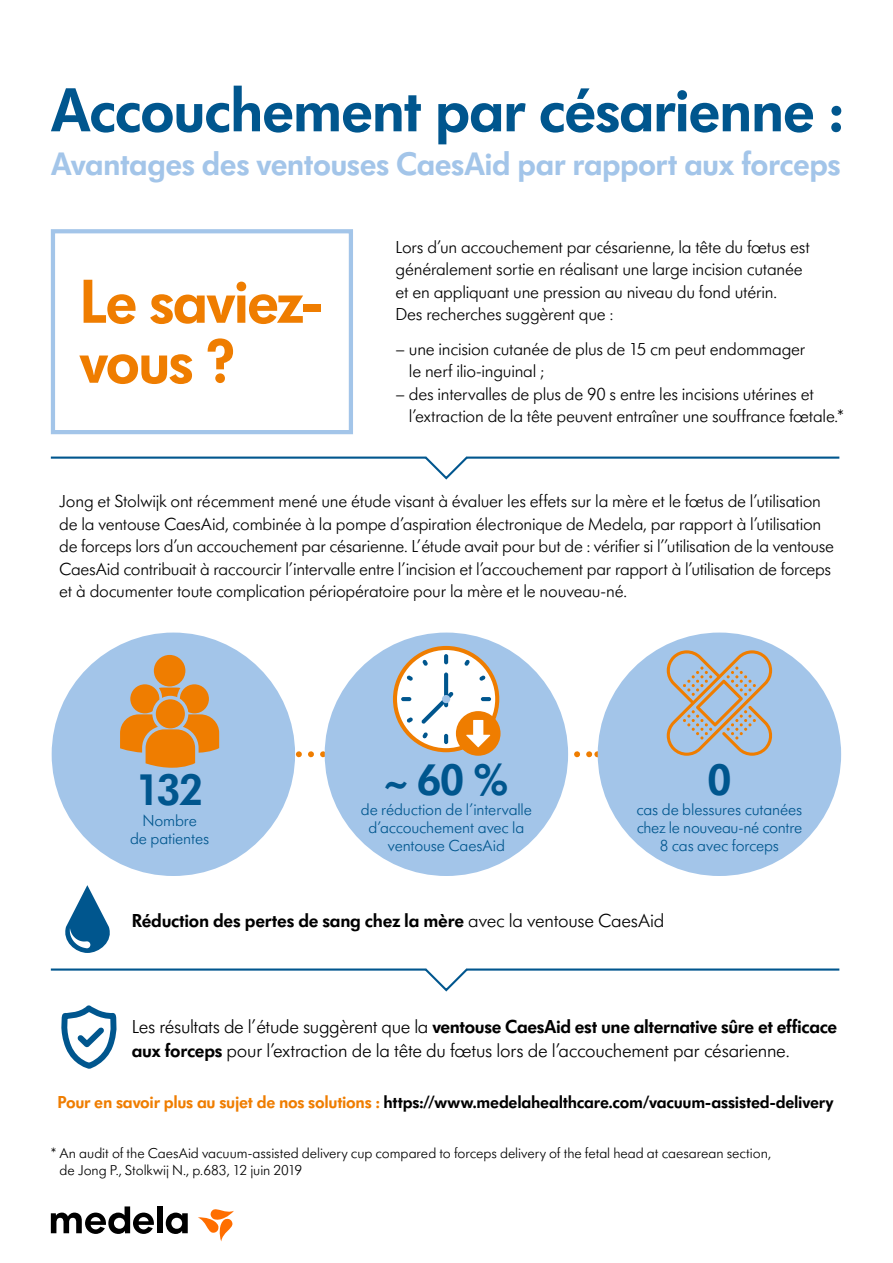
<style>
.page{position:relative;width:893px;height:1263px;background:#fff}
.page>*{position:absolute;margin:0;border:0;box-sizing:border-box;transform-origin:0 0}
.t1{font:600 64.5px "Futura SB Medela";letter-spacing:-.025em;color:#00568e}
.t2{font:600 64.5px/60px "Futura SB Medela";letter-spacing:-.03em;color:#ef7d00}
.t3{font:600 45.9px "Futura SB Medela";color:#00568e}
.t4{font:600 33.75px "Futura SB Medela";letter-spacing:-.015em;color:#a3c5e9}
.t5{font:300 19.5px/24px "Futura SB Medela";letter-spacing:-.015em;color:#000}
.t6{font:600 19.5px "Futura SB Medela";letter-spacing:-.015em;color:#000}
.t7{font:300 18px/22.5px "Futura SB Medela";letter-spacing:-.015em;color:#000}
.t8{font:600 18px "Futura SB Medela";letter-spacing:-.015em;color:#000}
.t9{font:300 16.5px/18px "Futura SB Medela";letter-spacing:-.01em;color:#00568e;text-align:center}
.t10{font:300 14.85px/17px "Futura SB Medela";letter-spacing:-.005em;color:#000}
.s1{font-weight:300}
.s2{font-weight:600}
.s3{color:#ef7d00}
</style>
<div class="page">
<div style="left:157px;top:1206px;width:5px;height:27px;background:#000"></div>
<svg style="left:166px;top:1212px;width:22px;height:22px"></svg>
<svg style="left:51px;top:1206px;width:103px;height:28px"></svg>
<svg style="left:198px;top:1209px;width:36px;height:32px"></svg>
<div style="left:598px;top:632px;width:243px;height:244px;background:#a3c5e9;border-radius:50%"></div>
<div style="left:52px;top:632px;width:243px;height:244px;background:#a3c5e9;border-radius:50%"></div>
<div style="left:325px;top:632px;width:243px;height:244px;background:#a3c5e9;border-radius:50%"></div>
<svg style="left:120px;top:655px;width:99px;height:113px"></svg>
<svg style="left:393px;top:646px;width:106px;height:106px"></svg>
<div style="left:397px;top:650px;width:98px;height:98px;background:#fff;border-radius:50%"></div>
<svg style="left:444px;top:654px;width:4px;height:10px"></svg>
<svg style="left:464px;top:659px;width:6px;height:7px"></svg>
<svg style="left:422px;top:659px;width:6px;height:7px"></svg>
<svg style="left:287px;top:672px;width:304px;height:85px"></svg>
<svg style="left:667px;top:650px;width:106px;height:106px"></svg>
<svg style="left:61px;top:1008px;width:56px;height:61px"></svg>
<svg style="left:65px;top:885px;width:45px;height:68px"></svg>
<div style="left:51px;top:229px;width:302px;height:205px;border:4px solid #a3c5e9"></div>
<hr style="left:51px;top:457px;width:375px;height:2px;background:#00568e">
<hr style="left:466px;top:457px;width:373px;height:2px;background:#00568e">
<svg style="left:422px;top:456px;width:48px;height:24px"></svg>
<hr style="left:51px;top:968px;width:375px;height:3px;background:#00568e">
<hr style="left:466px;top:968px;width:373px;height:3px;background:#00568e">
<svg style="left:422px;top:968px;width:48px;height:24px"></svg>
<h1 class="t1" style="left:51px;top:71px;width:793px">Accouchement par césarienne :</h1>
<h3 class="t4" style="left:51px;top:144px;width:791px">Avantages des ventouses CaesAid par rapport aux forceps</h3>
<h1 class="t2" style="left:79px;top:271px;width:244px">Le saviez&shy;vous ?</h1>
<p class="t7" style="left:395px;top:236px;width:416px">Lors d’un accouchement par césarienne, la tête du fœtus est généralement sortie en réalisant une large incision cutanée et en appliquant une pression au niveau du fond utérin.<br>Des recherches suggèrent que :</p>
<p class="t7" style="left:409px;top:338px;width:398px;text-indent:-13px">– une incision cutanée de plus de 15 cm peut endommager le nerf ilio-inguinal ;</p>
<p class="t7" style="left:409px;top:383px;width:437px;text-indent:-13px">– des intervalles de plus de 90 s entre les incisions utérines et l’extraction de la tête peuvent entraîner une souffrance fœtale.*</p>
<p class="t7" style="left:59px;top:490px;width:776px">Jong et Stolwijk ont récemment mené une étude visant à évaluer les effets sur la mère et le fœtus de l’utilisation de la ventouse CaesAid, combinée à la pompe d’aspiration électronique de Medela, par rapport à l’utilisation de forceps lors d’un accouchement par césarienne. L’étude avait pour but de : vérifier si l’’utilisation de la ventouse CaesAid contribuait à raccourcir l’intervalle entre l’incision et l’accouchement par rapport à l’utilisation de forceps et à documenter toute complication périopératoire pour la mère et le nouveau-né.</p>
<h2 class="t3" style="left:136px;top:763px;width:68px">132</h2>
<p class="t9" style="left:130px;top:811px;width:81px">Nombre<br>de patientes</p>
<h2 class="t3" style="left:384px;top:752px;width:125px">~ 60 %</h2>
<p class="t9" style="left:361px;top:800px;width:173px">de réduction de l’intervalle d’accouchement avec la ventouse CaesAid</p>
<h2 class="t3" style="left:707px;top:752px;width:25px">0</h2>
<p class="t9" style="left:636px;top:800px;width:167px">cas de blessures cutanées chez le nouveau-né contre<br>8 cas avec forceps</p>
<p class="t6" style="left:132px;top:909px;width:534px">Réduction des pertes de sang chez la mère <span class="s1">avec la ventouse CaesAid</span></p>
<p class="t5" style="left:132px;top:1014px;width:707px">Les résultats de l’étude suggèrent que la <span class="s2">ventouse CaesAid est une alternative sûre et efficace aux forceps</span> pour l’extraction de la tête du fœtus lors de l’accouchement par césarienne.</p>
<p class="t8" style="left:57px;top:1091px;width:778px"><span class="s3">Pour en savoir plus au sujet de nos solutions :</span> https://www.medelahealthcare.com/vacuum-assisted-delivery</p>
<p class="t10" style="left:60px;top:1144px;width:713px;text-indent:-9px">* An audit of the CaesAid vacuum-assisted delivery cup compared to forceps delivery of the fetal head at caesarean section, de Jong P., Stolkwij N., p.683, 12 juin 2019</p>
</div>
